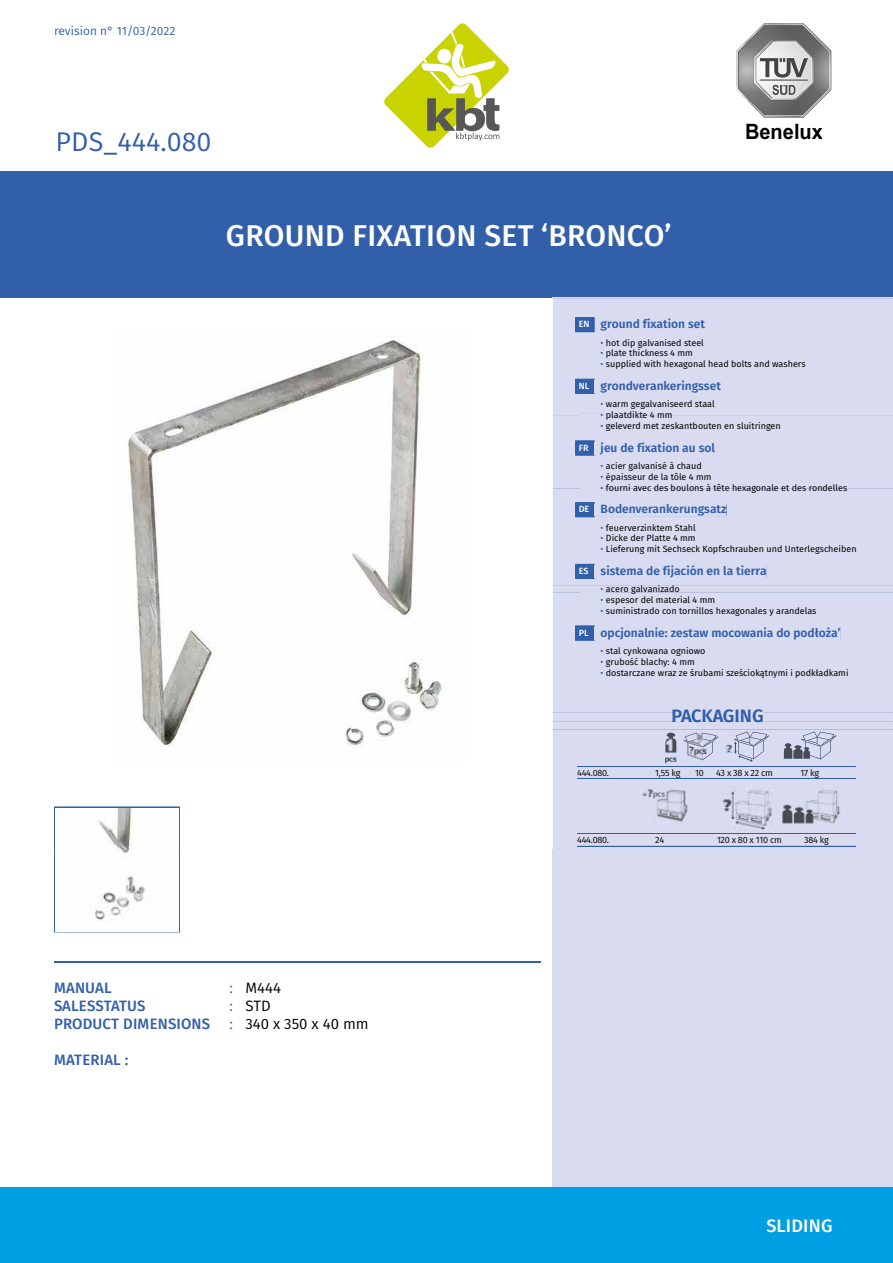
<style>
.page{position:relative;width:893px;height:1263px;background:#fff}
.page>*{position:absolute;margin:0;border:0;box-sizing:border-box;transform-origin:0 0}
.t1{font:500 30px "Fira Sans";letter-spacing:.01em;color:#fff}
.t2{font:27px "Fira Sans";color:#325faa}
.t3{font:700 21.3px "Arial";color:#000;scale:.94 1}
.t4{font:600 18px "Fira Sans";color:#325faa}
.t5{font:500 18px "Fira Sans";letter-spacing:.01em;color:#fff}
.t6{font:500 15px "Fira Sans";letter-spacing:.01em;color:#325faa}
.t7{font:15px/18px "Fira Sans";color:#000}
.t8{font:15px "Fira Sans";color:#325faa}
.t9{font:600 12px "Fira Sans";color:#325faa}
.t10{font:12px "Fira Sans";color:#325faa}
.t11{font:700 10.95px "Eras ITC";color:#4a4b52}
.t12{font:9.15px "Fira Sans";letter-spacing:-.03em;color:#000}
.t13{font:9px "Fira Sans";color:#000}
.t14{font:500 9px "Fira Sans";color:#fff}
.t15{font:700 8.25px "Fira Mono";color:#4a4b52}
.s1{font-weight:500;font-size:9px}
.s2{color:#325faa}
</style>
<div class="page">
<div style="left:0;top:178px;width:893px;height:120px;background:#325faa"></div>
<div style="left:0;top:82px;width:893px;height:120px;background:#325faa"></div>
<div style="left:0;top:1187px;width:893px;height:76px;background:#009fe3"></div>
<div style="left:0;top:0;width:893px;height:170px;background:#fff"></div>
<div style="left:553px;top:966px;width:340px;height:74px;background:#d9dcf0"></div>
<div style="left:553px;top:849px;width:340px;height:117px;background:#d9dcf0"></div>
<div style="left:553px;top:1040px;width:340px;height:96px;background:#d9dcf0"></div>
<div style="left:553px;top:1136px;width:340px;height:8px;background:#d9dcf0"></div>
<div style="left:553px;top:1144px;width:340px;height:42px;background:#d9dcf0"></div>
<hr style="left:54px;top:962px;width:487px;height:1px;background:#325faa">
<svg style="left:54px;top:806px;width:126px;height:126px"></svg>
<div style="left:553px;top:298px;width:340px;height:551px;background:#d9dcf0"></div>
<img style="left:637px;top:787px;width:56px;height:42px">
<img style="left:721px;top:787px;width:52px;height:42px">
<img style="left:780px;top:787px;width:70px;height:39px">
<img style="left:127px;top:339px;width:315px;height:407px">
<img style="left:56px;top:808px;width:123px;height:123px">
<svg style="left:384px;top:23px;width:125px;height:125px"></svg>
<svg style="left:737px;top:23px;width:94px;height:95px"></svg>
<img style="left:665px;top:733px;width:38px;height:30px">
<h3 class="t10" style="left:54px;top:23px;width:123px">revision n° 11/03/2022</h3>
<h2 class="t2" style="left:55px;top:123px;width:158px">PDS_444.080</h2>
<h1 class="t1" style="left:226px;top:214px;width:447px">GROUND FIXATION SET ‘BRONCO’</h1>
<h3 class="t3" style="left:745px;top:117px;width:84px">Benelux</h3>
<h3 class="t9" style="left:584px;top:316px;width:123px"><span class="s1">S</span> ground fixation set</h3>
<p class="t13" style="left:601px;top:336px;width:105px"><span class="s2">•</span> hot dip galvanised steel</p>
<p class="t13" style="left:601px;top:347px;width:94px"><span class="s2">•</span> plate thickness 4 mm</p>
<p class="t13" style="left:601px;top:358px;width:206px"><span class="s2">•</span> supplied with hexagonal head bolts and washers</p>
<h3 class="t9" style="left:579px;top:377px;width:144px"><span class="s1">ES</span> grondverankeringsset</h3>
<p class="t13" style="left:601px;top:398px;width:116px"><span class="s2">•</span> warm gegalvaniseerd staal</p>
<p class="t13" style="left:601px;top:409px;width:73px"><span class="s2">•</span> plaatdikte 4 mm</p>
<p class="t13" style="left:601px;top:419px;width:182px"><span class="s2">•</span> geleverd met zeskantbouten en sluitringen</p>
<h3 class="t9" style="left:579px;top:439px;width:138px"><span class="s1">ES</span> jeu de fixation au sol</h3>
<p class="t13" style="left:601px;top:459px;width:103px"><span class="s2">•</span> acier galvanisé à chaud</p>
<p class="t13" style="left:601px;top:470px;width:112px"><span class="s2">•</span> épaisseur de la tôle 4 mm</p>
<p class="t13" style="left:601px;top:481px;width:248px"><span class="s2">•</span> fourni avec des boulons à tête hexagonale et des rondelles</p>
<h3 class="t9" style="left:579px;top:501px;width:149px"><span class="s1">ES</span> Bodenverankerungsatz</h3>
<p class="t13" style="left:601px;top:521px;width:97px"><span class="s2">•</span> feuerverzinktem Stahl</p>
<p class="t13" style="left:601px;top:532px;width:96px"><span class="s2">•</span> Dicke der Platte 4 mm</p>
<p class="t13" style="left:601px;top:543px;width:257px"><span class="s2">•</span> Lieferung mit Sechseck Kopfschrauben und Unterlegscheiben</p>
<h3 class="t9" style="left:601px;top:562px;width:167px">sistema de fijación en la tierra</h3>
<p class="t13" style="left:601px;top:583px;width:81px"><span class="s2">•</span> acero galvanizado</p>
<p class="t13" style="left:601px;top:594px;width:116px"><span class="s2">•</span> espesor del material 4 mm</p>
<p class="t13" style="left:601px;top:604px;width:217px"><span class="s2">•</span> suministrado con tornillos hexagonales y arandelas</p>
<h3 class="t9" style="left:579px;top:624px;width:263px"><span class="s1">ES</span> opcjonalnie: zestaw mocowania do podłoża’</h3>
<p class="t13" style="left:601px;top:644px;width:106px"><span class="s2">•</span> stal cynkowana ogniowo</p>
<p class="t13" style="left:601px;top:655px;width:96px"><span class="s2">•</span> grubość blachy: 4 mm</p>
<p class="t13" style="left:601px;top:666px;width:249px"><span class="s2">•</span> dostarczane wraz ze śrubami sześciokątnymi i podkładkami</p>
<h3 class="t4" style="left:671px;top:703px;width:94px">PACKAGING</h3>
<p class="t14" style="left:579px;top:318px;width:12px">EN</p>
<p class="t14" style="left:579px;top:379px;width:12px">NL</p>
<p class="t14" style="left:579px;top:441px;width:11px">FR</p>
<p class="t14" style="left:579px;top:503px;width:12px">DE</p>
<p class="t14" style="left:579px;top:565px;width:11px">ES</p>
<p class="t14" style="left:579px;top:626px;width:11px">PL</p>
<p class="t15" style="left:702px;top:745px;width:6px">s</p>
<p class="t11" style="left:726px;top:742px;width:7px">?</p>
<p class="t12" style="left:577px;top:766px;width:33px">444.080.</p>
<p class="t12" style="left:655px;top:766px;width:27px">1,55 kg</p>
<p class="t12" style="left:695px;top:766px;width:10px">10</p>
<p class="t12" style="left:716px;top:766px;width:58px">43 x 38 x 22 cm</p>
<p class="t12" style="left:800px;top:766px;width:20px">17 kg</p>
<p class="t12" style="left:577px;top:834px;width:33px">444.080.</p>
<p class="t12" style="left:655px;top:834px;width:10px">24</p>
<p class="t12" style="left:717px;top:834px;width:66px">120 x 80 x 110 cm</p>
<p class="t12" style="left:804px;top:834px;width:26px">384 kg</p>
<h3 class="t6" style="left:54px;top:977px;width:59px">MANUAL</h3>
<h3 class="t8" style="left:230px;top:977px;width:5px">:</h3>
<h3 class="t6" style="left:54px;top:995px;width:93px">SALESSTATUS</h3>
<h3 class="t8" style="left:229px;top:995px;width:5px">:</h3>
<h3 class="t6" style="left:54px;top:1013px;width:158px">PRODUCT DIMENSIONS</h3>
<h3 class="t8" style="left:229px;top:1013px;width:5px">:</h3>
<h3 class="t6" style="left:54px;top:1049px;width:76px">MATERIAL :</h3>
<h3 class="t7" style="left:245px;top:979px;width:125px">M444<br>STD<br>340 x 350 x 40 mm</h3>
<h3 class="t5" style="left:766px;top:1213px;width:68px">SLIDING</h3>
</div>
